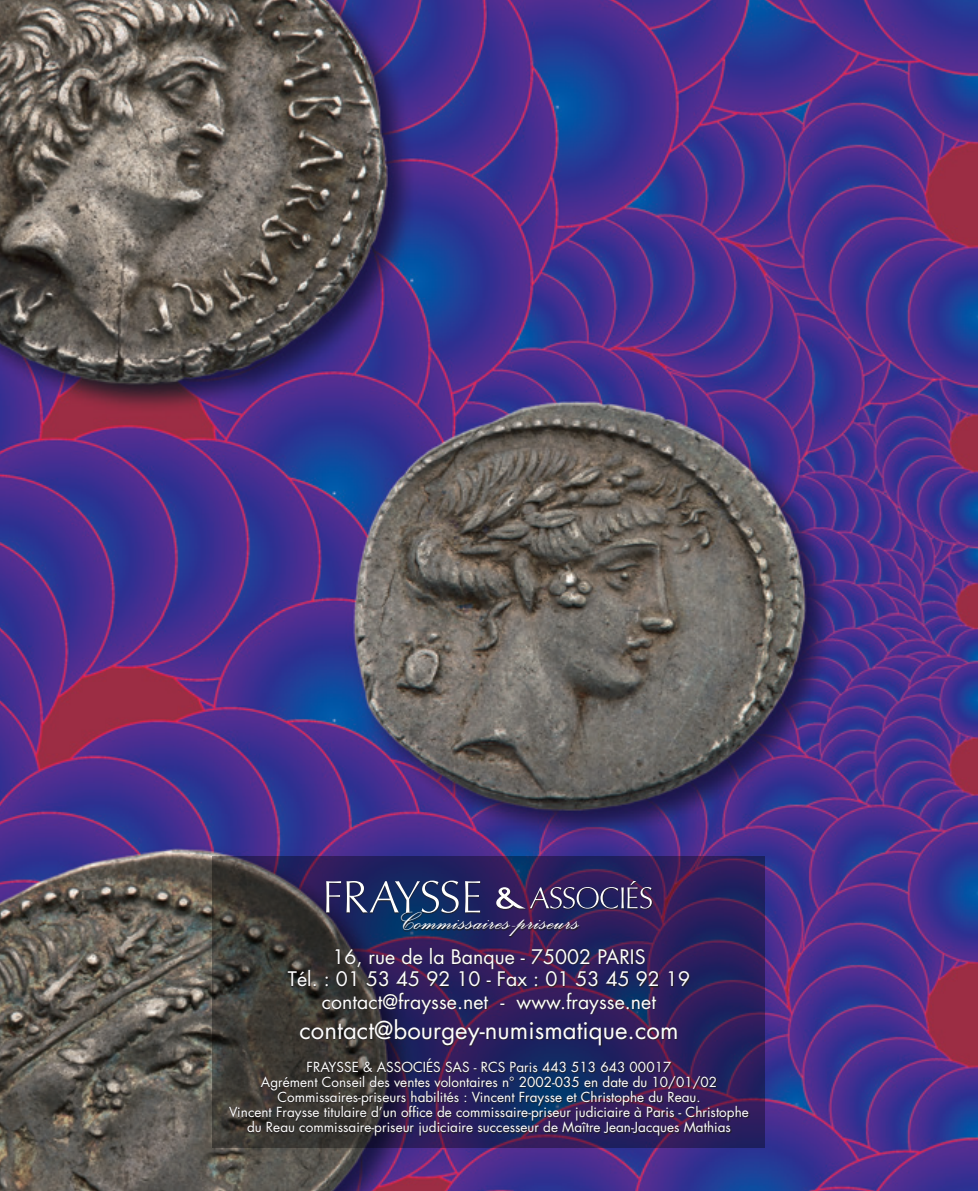
<style>
.page{position:relative;width:978px;height:1191px;background:#fff}
.page>*{position:absolute;margin:0;border:0;box-sizing:border-box;transform-origin:0 0}
.t1{font:600 32.1px "Palace Script";letter-spacing:.025em;color:#fff}
.t2{font:24px "Futura";color:#fff}
.t3{font:19.5px/22.5px "Futura";color:#fff;text-align:center}
.t4{font:13.5px/15px "Futura";color:#fff;text-align:center}
</style>
<div class="page">
<img style="left:0;top:0;width:978px;height:1191px">
<svg style="left:213px;top:856px;width:552px;height:292px;background:#322751"></svg>
<svg style="left:326px;top:880px;width:327px;height:57px;background:#23245b"></svg>
<svg style="left:326px;top:881px;width:15px;height:31px"></svg>
<svg style="left:347px;top:880px;width:112px;height:33px;background:#445680"></svg>
<svg style="left:465px;top:881px;width:15px;height:31px"></svg>
<svg style="left:496px;top:881px;width:156px;height:28px;background:#504373"></svg>
<svg style="left:229px;top:947px;width:521px;height:189px;background:#2e264a"></svg>
<h1 class="t1" style="left:400px;top:905px;width:181px">Commissaires-priseurs</h1>
<h3 class="t3" style="left:288px;top:945px;width:404px">16, rue de la Banque - 75002 PARIS<br>Tél. : 01 53 45 92 10 - Fax : 01 53 45 92 19 contact@fraysse.net - www.fraysse.net</h3>
<h2 class="t2" style="left:299px;top:1013px;width:380px">contact@bourgey-numismatique.com</h2>
<p class="t4" style="left:229px;top:1059px;width:521px">FRAYSSE &amp; ASSOCIÉS SAS - RCS Paris 443 513 643 00017<br>Agrément Conseil des ventes volontaires n° 2002-035 en date du 10/01/02<br>Commissaires-priseurs habilités : Vincent Fraysse et Christophe du Reau.<br>Vincent Fraysse titulaire d’un office de commissaire-priseur judiciaire à Paris - Christophe du Reau commissaire-priseur judiciaire successeur de Maître Jean-Jacques Mathias</p>
</div>
